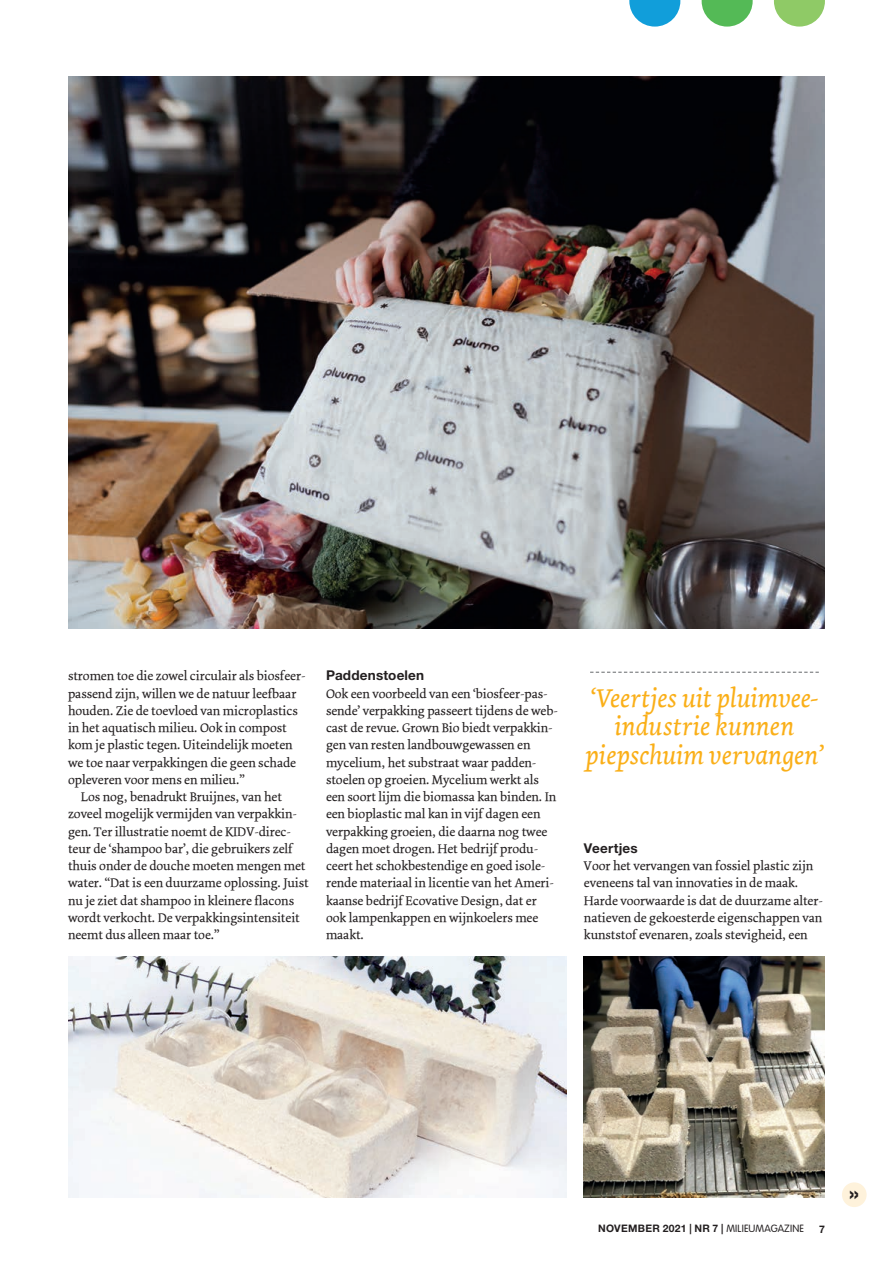
<style>
.page{position:relative;width:893px;height:1263px;background:#fff}
.page>*{position:absolute;margin:0;border:0;box-sizing:border-box;transform-origin:0 0}
.t1{font:italic 27px/28.5px "Dolly";letter-spacing:-.005em;color:#faaf18;text-align:center}
.t2{font:700 22.5px "Helvetica Neue LT Std";color:#231f20}
.t3{font:700 13.5px "Helvetica Neue LT Std";letter-spacing:.015em;color:#231f20}
.t4{font:13.2px/17.2px "Dolly Roman";letter-spacing:-.005em;color:#231f20}
.t5{font:700 10.5px "Helvetica Neue LT Std";color:#231f20}
.t6{font:700 10.35px "Helvetica Neue LT Std";letter-spacing:.025em;color:#231f20}
.s1{font-family:"VAG Rounded Std";font-weight:300}
</style>
<div class="page">
<svg style="left:774px;top:0;width:51px;height:27px"></svg>
<svg style="left:629px;top:0;width:51px;height:27px"></svg>
<svg style="left:702px;top:0;width:51px;height:27px"></svg>
<img style="left:68px;top:77px;width:757px;height:552px">
<img style="left:68px;top:956px;width:499px;height:242px">
<svg style="left:590px;top:672px;width:229px;height:1px"></svg>
<img style="left:584px;top:956px;width:241px;height:242px">
<div style="left:842px;top:1182px;width:25px;height:25px;background:#fef2db;border-radius:50%"></div>
<p class="t4" style="left:68px;top:668px;width:239px">stromen toe die zowel circulair als biosfeer-</p>
<p class="t4" style="left:68px;top:685px;width:230px">passend zijn, willen we de natuur leefbaar</p>
<p class="t4" style="left:68px;top:702px;width:231px">houden. Zie de toevloed van microplastics</p>
<p class="t4" style="left:68px;top:719px;width:220px">in het aquatisch milieu. Ook in compost</p>
<p class="t4" style="left:68px;top:737px;width:226px">kom je plastic tegen. Uiteindelijk moeten</p>
<p class="t4" style="left:68px;top:754px;width:229px">we toe naar verpakkingen die geen s chade</p>
<p class="t4" style="left:68px;top:771px;width:178px">opleveren voor mens en milieu.”</p>
<p class="t4" style="left:81px;top:788px;width:203px">Los nog, benadrukt Bruijnes, van het</p>
<p class="t4" style="left:68px;top:806px;width:230px">zoveel mogelijk vermijden van verpakkin-</p>
<p class="t4" style="left:68px;top:823px;width:224px">gen. Ter illustratie noemt de KIDV-direc-</p>
<p class="t4" style="left:68px;top:840px;width:226px">teur de ‘shampoo bar’, die gebruikers zelf</p>
<p class="t4" style="left:68px;top:857px;width:239px">thuis onder de douch e moeten mengen met</p>
<p class="t4" style="left:68px;top:875px;width:242px">water. “Dat is een duurzame oplossing. Juist</p>
<p class="t4" style="left:68px;top:892px;width:228px">nu je ziet dat shampoo in kleinere flacons</p>
<p class="t4" style="left:68px;top:909px;width:233px">wordt verkocht. De verpakkingsintensiteit</p>
<p class="t4" style="left:68px;top:926px;width:153px">neemt dus alleen maar toe.”</p>
<p class="t3" style="left:326px;top:667px;width:100px">Paddenstoelen</p>
<p class="t4" style="left:326px;top:685px;width:233px">Ook een voorbeeld van een ‘biosfeer-pas&shy;sende’ verpakking passeert tijdens de web&shy;cast de revue. Grown Bio biedt verpakkin&shy;gen van resten landbouwgewassen en mycelium, het substraat waar padden&shy;stoelen op groeien. Mycelium werkt als een soort lijm die biomassa kan binden. In een bioplastic mal kan in vijf dagen een verpakking groeien, die daarna nog twee dagen moet drogen. Het bedrijf produ&shy;ceert het schokbestendige en goed isole&shy;rende materiaal in licentie van het Ameri&shy;kaanse bedrijf Ecovative Design, dat er ook lampenkappen en wijnkoelers mee maakt.</p>
<h1 class="t1" style="left:585px;top:684px;width:240px">‘Veertjes uit pluimvee&shy;industrie kunnen piepschuim vervangen’</h1>
<p class="t3" style="left:584px;top:840px;width:55px">Veertjes</p>
<p class="t4" style="left:584px;top:857px;width:240px">Voor het vervangen van fossiel plastic zijn eveneens tal van innovaties in de maak.<br>Harde voorwaarde is dat de duurzame alter&shy;natieven de gekoesterde eigenschappen van kunststof evenaren, zoals stevigheid, een</p>
<p class="t6" style="left:598px;top:1222px;width:207px">NOVEMBER 2021 | NR 7 | <span class="s1">MILIEUMAGAZINE</span></p>
<p class="t5" style="left:819px;top:1222px;width:7px">7</p>
<h2 class="t2" style="left:849px;top:1179px;width:11px">»</h2>
</div>
